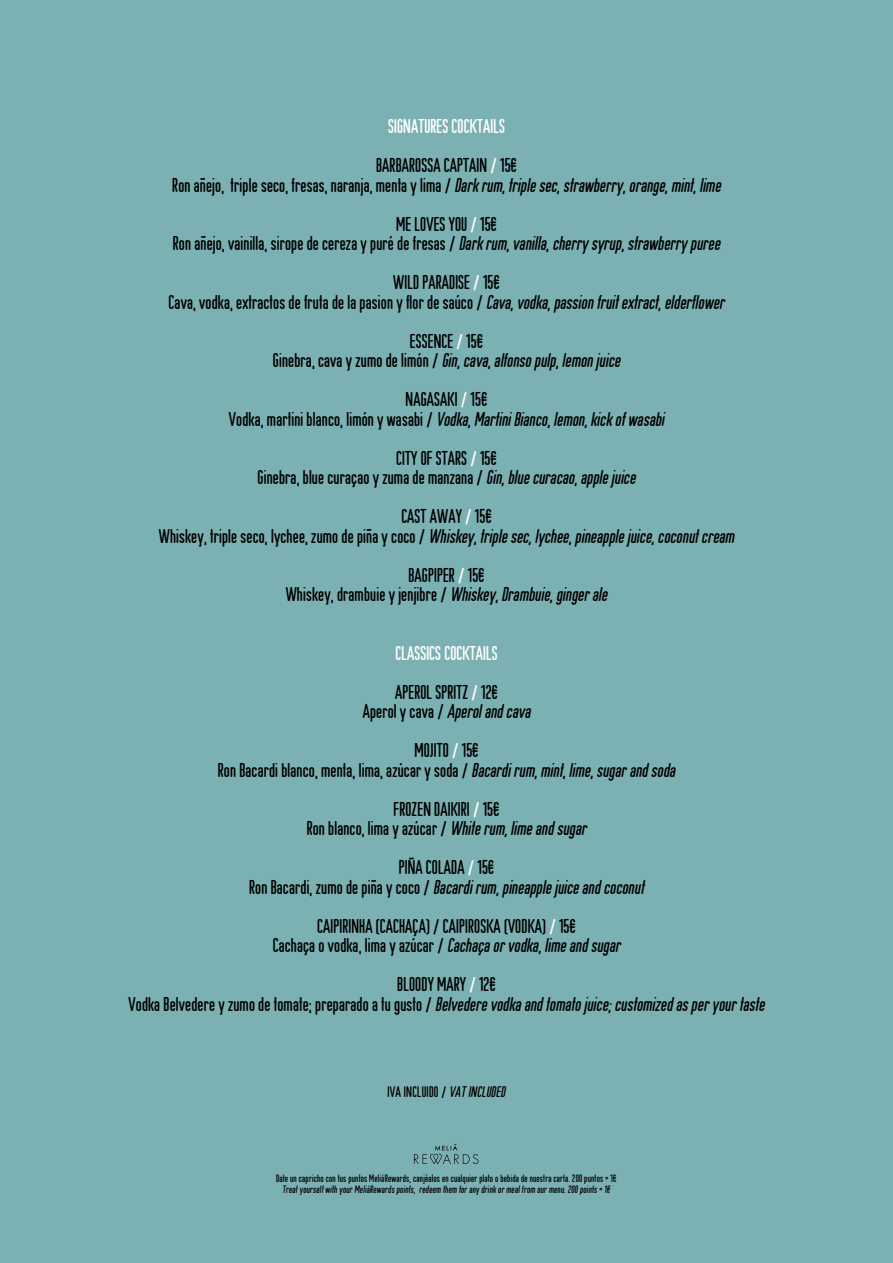
<style>
.page{position:relative;width:893px;height:1263px;background:#7cb1b3}
.page>*{position:absolute;margin:0;border:0;box-sizing:border-box;transform-origin:0 0}
.t1{font:19.5px/39px "Cst Berlin East Orig Round";letter-spacing:.01em;color:#000;text-align:center}
.t2{font:italic 19.5px "Cst Berlin East Orig Round";color:#000}
.t3{font:19.5px/39px "Cst Berlin East Orig Round";letter-spacing:.01em;color:#fff;text-align:center}
.t4{font:15px "Cst Berlin East Orig Round";letter-spacing:.02em;color:#000}
.t5{font:10.5px/10.5px "Cst Berlin East Orig Round";letter-spacing:.02em;color:#000;text-align:center}
.s1{color:#000}
.s2{font-style:italic}
.s3{color:#fff}
.s4{font-style:normal}
</style>
<div class="page">
<svg style="left:414px;top:1144px;width:65px;height:20px"></svg>
<p class="t3" style="left:376px;top:106px;width:142px">SIGNATURES COCKTAILS<br><span class="s1">BARBAROSSA CAPTAIN</span> / <span class="s1">15€</span></p>
<p class="t1" style="left:172px;top:165px;width:554px">Ron añejo, triple seco, fresas, naranja, menta y lima / <span class="s2">Darkrum,triplesec,strawberry,orange,mint,lime<br></span>ME LOVES YOU <span class="s3">/</span> 15€</p>
<p class="t1" style="left:173px;top:223px;width:553px">Ron añejo, vainilla, sirope de cereza y puré de fresas / <span class="s2">Darkrum,vanilla,cherry syrup,strawberry puree<br></span>WILD PARADISE <span class="s3">/</span> 15€</p>
<p class="t1" style="left:169px;top:282px;width:561px">Cava, vodka, extractos de fruta de la pasion y flor de saúco / <span class="s2">Cava,vodka,passionfruitextract,elderflower<br></span>ESSENCE <span class="s3">/</span> 15€</p>
<p class="t1" style="left:273px;top:340px;width:353px">G i n e b r a , c a v a y z u m o d e l i m ó n / <span class="s2">Gin,cava,alfonsopulp,lemonjuice<br></span>NAGASAKI <span class="s3">/</span> 15€</p>
<p class="t1" style="left:229px;top:399px;width:441px">V o d k a , m a r t i n i b l a n c o , l i m ó n y w a s a b i / <span class="s2">Vodka,MartiniBianco,lemon,kickofwasabi<br></span>CITY OF STARS <span class="s3">/</span> 15€</p>
<p class="t1" style="left:258px;top:457px;width:383px">Ginebra, blue curaçao y zuma de manzana / <span class="s2">Gin,bluecuracao,applejuice<br></span>CAST AWAY <span class="s3">/</span> 15€</p>
<p class="t1" style="left:159px;top:516px;width:581px">W h i s k e y , t r i p l e s e c o , l y c h e e , z u m o d e p i ñ a y c o c o / <span class="s2">Whiskey,triplesec,lychee,pineapplejuice,coconutcream<br></span>BAGPIPER <span class="s3">/</span> 15€</p>
<p class="t1" style="left:286px;top:574px;width:327px">Whiskey, drambuie y jenjibre / <span class="s2">Whiskey,Drambuie,gingerale</span></p>
<p class="t3" style="left:395px;top:633px;width:104px;text-align:left">CLASSICS COCKTAILS<br><span class="s1">APEROL SPRITZ</span> / <span class="s1">12€</span></p>
<p class="t1" style="left:363px;top:691px;width:173px">A p e r o l y c a v a / <span class="s2">Aperolandcava<br></span>MOJITO <span class="s3">/</span> 15€</p>
<p class="t1" style="left:218px;top:750px;width:463px">Ron Bacardi blanco, menta, lima, azúcar y soda / <span class="s2">Bacardirum,mint,lime,sugarandsoda<br></span>FROZEN DAIKIRI <span class="s3">/</span> 15€</p>
<p class="t1" style="left:307px;top:808px;width:285px">Ron blanco, lima y azúcar / <span class="s2">Whiterum,limeandsugar<br></span>PIÑA COLADA <span class="s3">/</span> 15€</p>
<p class="t1" style="left:249px;top:867px;width:400px">R o n B a c a r d i , z u m o d e p i ñ a y c o c o / <span class="s2">Bacardirum,pineapplejuiceandcoconut<br></span>CAIPIRINHA (CACHAÇA) / CAIPIROSKA (VODKA) <span class="s3">/</span> 15€</p>
<p class="t1" style="left:273px;top:925px;width:353px">C a c h a ç a o v o d k a , l i m a y a z ú c a r / <span class="s2">Cachaçaorvodka,limeandsugar<br></span>BLOODY MARY <span class="s3">/</span> 12€</p>
<p class="t2" style="left:129px;top:992px;width:642px"><span class="s4">V o d k a B e l v e d e r e y z u m o d e t o m a t e ; p r e p a r a d o a t u g u s t o /</span> Belvederevodkaandtomatojuice;customizedasperyourtaste</p>
<p class="t4" style="left:387px;top:1082px;width:122px">IVA INCLUIDO / <span class="s2">VATINCLUDED</span></p>
<p class="t5" style="left:276px;top:1173px;width:342px">Date un capricho con tus puntos MeliáRewards, canjéalos en cualquier plato o bebida de nuestra carta. 200 puntos = 1€<br>Treatyourselfwith your MeliáRewards points, redeem them for any drink or mealfrom our menu.200 points = 1€</p>
</div>
